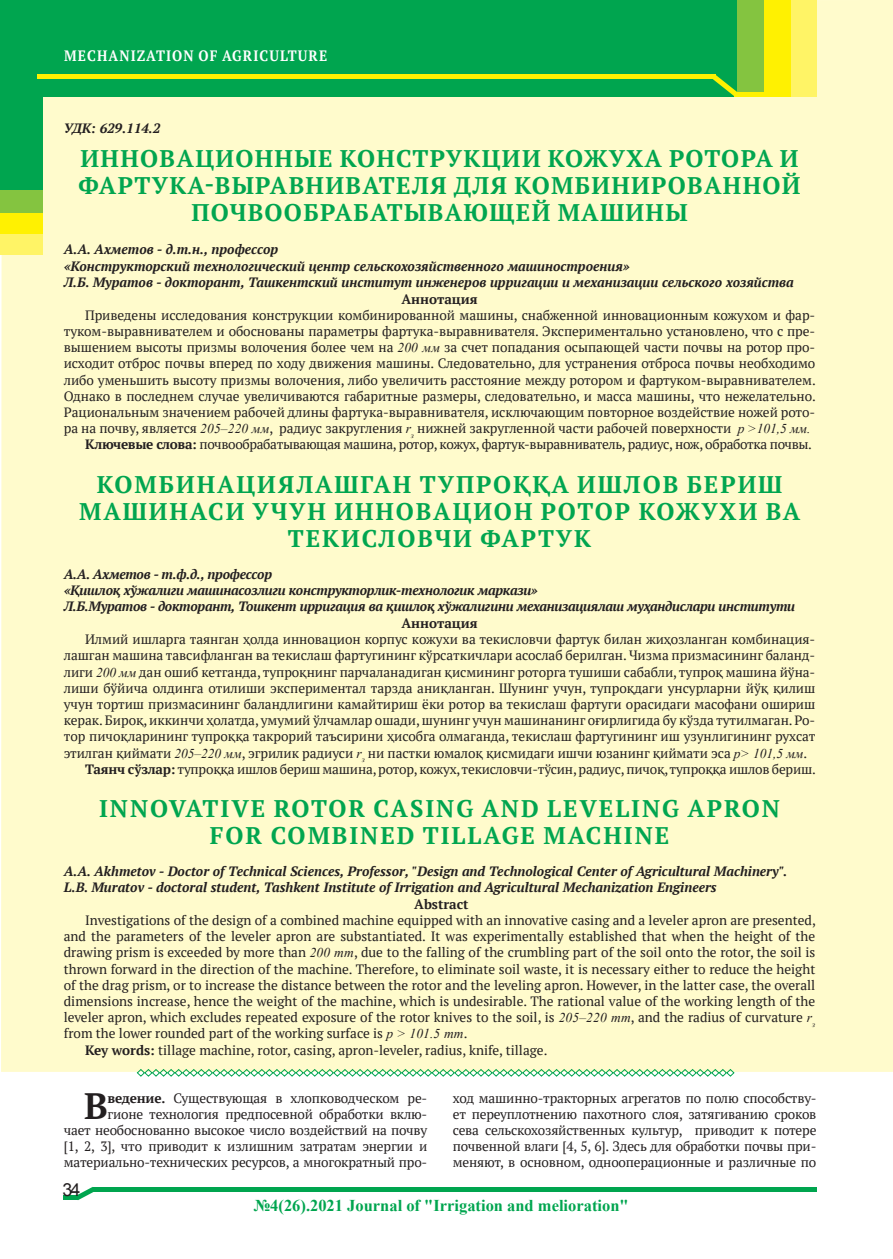
<style>
.page{position:relative;width:893px;height:1259px;background:#fff}
.page>*{position:absolute;margin:0;border:0;box-sizing:border-box;transform-origin:0 0}
.t1{font:700 36.6px "PT Serif";color:#231f20}
.t2{font:700 24px/27px "PT Serif";letter-spacing:.08em;color:#00a54f;text-align:center}
.t3{font:700 24px/27px "PT Serif";letter-spacing:.055em;color:#00a54f;text-align:center}
.t4{font:18px "Arial";color:#231f20}
.t5{font:700 16.5px "Times New Roman";color:#00a54f}
.OSN{font:700 15px "PT Serif";letter-spacing:.08em;color:#fff;scale:.9 1}
.t6{font:13.5px/16.2px "PT Serif";letter-spacing:-.015em;color:#231f20;text-align:justify}
.t7{font:italic 700 13.5px "PT Serif";color:#231f20}
.t8{font:italic 700 13.5px "PT Serif";letter-spacing:-.02em;color:#231f20}
.t9{font:700 13.5px "PT Serif";color:#231f20}
.s1{font-family:"Times New Roman";font-style:italic}
.s2{font-weight:700}
</style>
<div class="page">
<div style="left:1px;top:0;width:892px;height:1072px;background:#fffbcc"></div>
<svg style="left:136px;top:1068px;width:599px;height:9px"></svg>
<div style="left:388px;top:0;width:428px;height:97px;background:#fff466"></div>
<div style="left:358px;top:0;width:432px;height:97px;background:#fff101"></div>
<div style="left:177px;top:0;width:586px;height:97px;background:#84c440"></div>
<div style="left:0;top:0;width:737px;height:97px;background:#00a54f"></div>
<div style="left:0;top:160px;width:42px;height:95px;background:#fff466"></div>
<div style="left:0;top:160px;width:42px;height:73px;background:#fff101"></div>
<div style="left:0;top:160px;width:42px;height:53px;background:#84c440"></div>
<div style="left:0;top:95px;width:42px;height:95px;background:#00a54f"></div>
<hr style="left:37px;top:75px;width:678px;height:4px;background:#fff101">
<div style="left:735px;top:92px;width:29px;height:5px;background:#fff101"></div>
<svg style="left:712px;top:75px;width:25px;height:22px"></svg>
<div style="left:93px;top:1186px;width:723px;height:5px;background:#00a54f"></div>
<div style="left:64px;top:1195px;width:14px;height:5px;background:#00a54f"></div>
<svg style="left:77px;top:1186px;width:18px;height:14px"></svg>
<p class="OSN" style="left:64px;top:45px;width:294px">MECHANIZATION OF AGRICULTURE</p>
<p class="t7" style="left:64px;top:119px;width:98px">УДК: 629.114.2</p>
<p class="t3" style="left:79px;top:145px;width:723px">ИННОВАЦИОННЫЕ КОНСТРУКЦИИ КОЖУХА РОТОРА И<br>ФАРТУКА-ВЫРАВНИВАТЕЛЯ ДЛЯ КОМБИНИРОВАННОЙ<br>ПОЧВООБРАБАТЫВАЮЩЕЙ МАШИНЫ</p>
<p class="t7" style="left:64px;top:240px;width:216px">А.А. Ахметов - д.т.н., профессор</p>
<p class="t7" style="left:64px;top:257px;width:567px">«Конструкторский технологический центр сельскохозяйственного машиностроения»</p>
<p class="t7" style="left:64px;top:273px;width:731px">Л.Б. Муратов - докторант, Ташкентский институт инженеров ирригации и механизации сельского хозяйства</p>
<p class="t9" style="left:401px;top:290px;width:78px">Аннотация</p>
<p class="t6" style="left:64px;top:307px;width:754px;text-indent:21px">Приведены исследования конструкции комбинированной машины, снабженной инновационным кожухом и фар&shy;туком-выравнивателем и обоснованы параметры фартука-выравнивателя. Экспериментально установлено, что с пре&shy;вышением высоты призмы волочения более чем на <span class="s1">200 мм</span> за счет попадания осыпающей части почвы на ротор про&shy;исходит отброс почвы вперед по ходу движения машины. Следовательно, для устранения отброса почвы необходимо либо уменьшить высоту призмы волочения, либо увеличить расстояние между ротором и фартуком-выравнивателем.<br>Однако в последнем случае увеличиваются габаритные размеры, следовательно, и масса машины, что нежелательно.<br>Рациональным значением рабочей длины фартука-выравнивателя, исключающим повторное воздействие ножей рото&shy;ра на почву, является <span class="s1">205–220 мм</span>, радиус закругления <span class="s1">r</span><sub>з</sub> нижней закругленной части рабочей поверхности <span class="s1">p &gt;101,5 мм.</span></p>
<p class="t6" style="left:85px;top:436px;width:728px"><span class="s2">Ключевые слова:</span> почвообрабатывающая машина, ротор, кожух, фартук-выравниватель, радиус, нож, обработка почвы.</p>
<p class="t2" style="left:97px;top:470px;width:687px">КОМБИНАЦИЯЛАШГАН ТУПРОҚҚА ИШЛОВ БЕРИШ</p>
<p class="t2" style="left:79px;top:497px;width:722px">МАШИНАСИ УЧУН ИННОВАЦИОН РОТОР КОЖУХИ ВА<br>ТЕКИСЛОВЧИ ФАРТУК</p>
<p class="t8" style="left:64px;top:565px;width:210px">А.А. Ахметов - т.ф.д., профессор</p>
<p class="t8" style="left:64px;top:581px;width:475px">«Қишлоқ хўжалиги машинасозлиги конструкторлик-технологик маркази»</p>
<p class="t8" style="left:64px;top:598px;width:733px">Л.Б.Муратов - докторант, Тошкент ирригация ва қишлоқ хўжалигини механизациялаш муҳандислари институти</p>
<p class="t9" style="left:401px;top:614px;width:78px">Аннотация</p>
<p class="t6" style="left:64px;top:631px;width:753px;text-indent:21px">Илмий ишларга таянган ҳолда инновацион корпус кожухи ва текисловчи фартук билан жиҳозланган комбинация&shy;лашган машина тавсифланган ва текислаш фартугининг кўрсаткичлари асослаб берилган. Чизма призмасининг баланд&shy;лиги <span class="s1">200 мм</span> дан ошиб кетганда, тупроқнинг парчаланадиган қисмининг роторга тушиши сабабли, тупроқ машина йўна&shy;лиши бўйича олдинга отилиши экспериментал тарзда аниқланган. Шунинг учун, тупроқдаги унсурларни йўқ қилиш учун тортиш призмасининг баландлигини камайтириш ёки ротор ва текислаш фартуги орасидаги масофани ошириш керак. Бироқ, иккинчи ҳолатда, умумий ўлчамлар ошади, шунинг учун машинанинг оғирлигида бу кўзда тутилмаган. Ро&shy;тор пичоқларининг тупроққа такрорий таъсирини ҳисобга олмаганда, текислаш фартугининг иш узунлигининг рухсат этилган қиймати <span class="s1">205–220 мм</span>, эгрилик радиуси <span class="s1">r</span><sub>з</sub> ни пастки юмалоқ қисмидаги ишчи юзанинг қиймати эса <span class="s1">р&gt; 101,5 мм</span>.</p>
<p class="t6" style="left:85px;top:761px;width:732px"><span class="s2">Таянч сўзлар:</span> тупроққа ишлов бериш машина, ротор, кожух, текисловчи-тўсин, радиус, пичоқ, тупроққа ишлов бериш.</p>
<p class="t2" style="left:99px;top:794px;width:682px">INNOVATIVE ROTOR CASING AND LEVELING APRON</p>
<p class="t2" style="left:210px;top:821px;width:461px">FOR COMBINED TILLAGE MACHINE</p>
<p class="t7" style="left:64px;top:862px;width:725px">A.A. Akhmetov - Doctor of Technical Sciences, Professor, "Design and Technological Center of Agricultural Machinery".</p>
<p class="t7" style="left:64px;top:878px;width:654px">L.B. Muratov - doctoral student, Tashkent Institute of Irrigation and Agricultural Mechanization Engineers</p>
<p class="t9" style="left:414px;top:895px;width:56px">Abstract</p>
<p class="t6" style="left:64px;top:912px;width:754px;text-indent:21px">Investigations of the design of a combined machine equipped with an innovative casing and a leveler apron are presented, and the parameters of the leveler apron are substantiated. It was experimentally established that when the height of the drawing prism is exceeded by more than <span class="s1">200 mm</span>, due to the falling of the crumbling part of the soil onto the rotor, the soil is thrown forward in the direction of the machine. Therefore, to eliminate soil waste, it is necessary either to reduce the height of the drag prism, or to increase the distance between the rotor and the leveling apron. However, in the latter case, the overall dimensions increase, hence the weight of the machine, which is undesirable. The rational value of the working length of the leveler apron, which excludes repeated exposure of the rotor knives to the soil, is <span class="s1">205–220 mm</span>, and the radius of curvature <span class="s1">r</span><sub>з </sub>from the lower rounded part of the working surface is <span class="s1">р &gt; 101.5 mm</span>.</p>
<p class="t6" style="left:85px;top:1041px;width:464px"><span class="s2">Key words:</span> tillage machine, rotor, casing, apron-leveler, radius, knife, tillage.</p>
<p class="t1" style="left:84px;top:1081px;width:25px">В</p>
<p class="t6" style="left:64px;top:1089px;width:365px;text-align:right"><span class="s2">ведение.</span> Существующая в хлопководческом ре-<br>гионе технология предпосевной обработки вклю-<br>чает необоснованно высокое число воздействий на почву [1, 2, 3], что приводит к излишним затратам энергии и материально-технических ресурсов, а многократный про-</p>
<p class="t6" style="left:453px;top:1089px;width:365px">ход машинно-тракторных агрегатов по полю способству&shy;ет переуплотнению пахотного слоя, затягиванию сроков сева сельскохозяйственных культур, приводит к потере почвенной влаги [4, 5, 6]. Здесь для обработки почвы при&shy;меняют, в основном, однооперационные и различные по</p>
<p class="t5" style="left:254px;top:1194px;width:376px">№4(26).2021 Journal of "Irrigation and melioration"</p>
<p class="t4" style="left:63px;top:1177px;width:20px">34</p>
</div>
